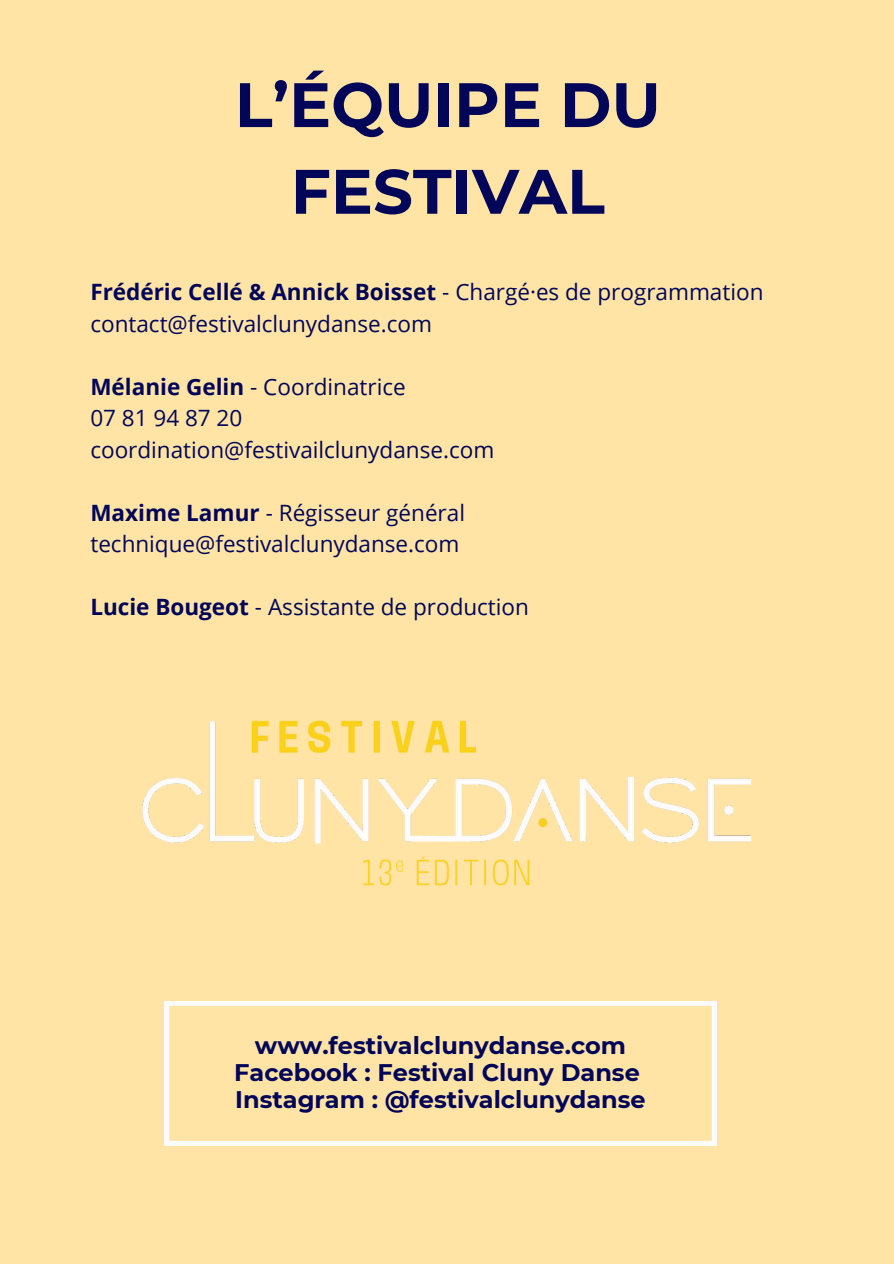
<style>
.page{position:relative;width:894px;height:1264px;background:#fff}
.page>*{position:absolute;margin:0;border:0;box-sizing:border-box;transform-origin:0 0}
.t1{font:700 62.7px/86.7px "Montserrat";color:#020659;text-align:center}
.t2{font:700 24px/27px "Montserrat";color:#020659;text-align:center}
.t3{font:22.5px "Open Sans";color:#020659}
.t4{font:700 22.5px "Open Sans";color:#020659}
.s1{font-weight:400}
.s2{font-weight:700}
</style>
<div class="page">
<div style="left:0;top:0;width:893px;height:1263px;background:#ffe4a6"></div>
<svg style="left:165px;top:1048px;width:551px;height:97px"></svg>
<img style="left:142px;top:720px;width:610px;height:328px">
<p class="t1" style="left:235px;top:61px;width:427px">L’ÉQUIPE DU<br>FESTIVAL</p>
<p class="t4" style="left:90px;top:276px;width:674px">Frédéric Cellé &amp; Annick Boisset <span class="s1">- Chargé·es de programmation</span></p>
<p class="t3" style="left:90px;top:307px;width:343px">contact@festivalclunydanse.com</p>
<p class="t3" style="left:90px;top:370px;width:317px"><span class="s2">Mélanie Gelin</span> - Coordinatrice</p>
<p class="t3" style="left:90px;top:402px;width:153px">07 81 94 87 20</p>
<p class="t3" style="left:90px;top:433px;width:405px">coordination@festivailclunydanse.com</p>
<p class="t3" style="left:90px;top:496px;width:376px"><span class="s2">Maxime Lamur</span> - Régisseur général</p>
<p class="t3" style="left:90px;top:528px;width:370px">technique@festivalclunydanse.com</p>
<p class="t3" style="left:90px;top:591px;width:440px"><span class="s2">Lucie Bougeot</span> - Assistante de production</p>
<h1 class="t2" style="left:234px;top:1032px;width:413px">www.festivalclunydanse.com<br>Facebook : Festival Cluny Danse<br>Instagram : @festivalclunydanse</h1>
</div>
